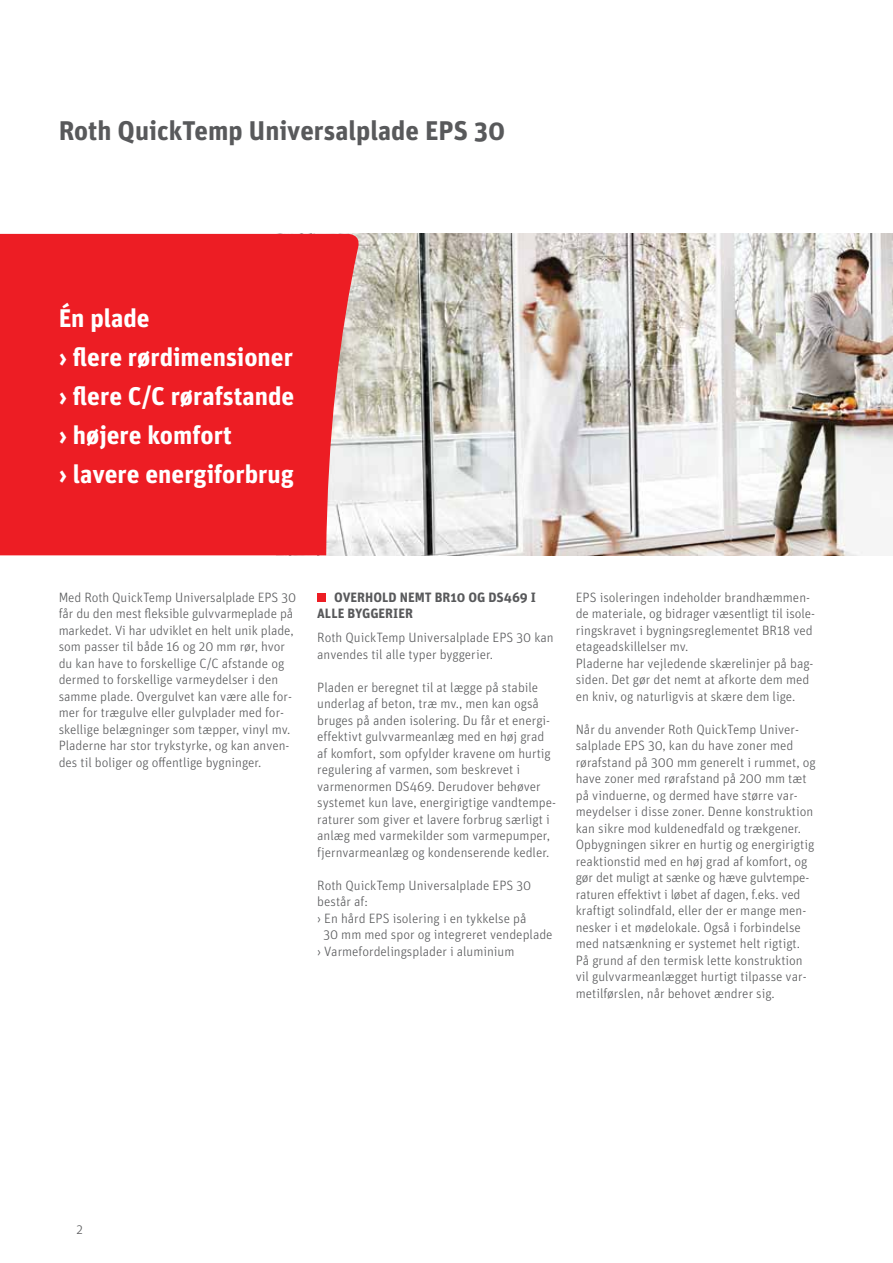
<style>
.page{position:relative;width:893px;height:1263px;background:#fff}
.page>*{position:absolute;margin:0;border:0;box-sizing:border-box;transform-origin:0 0}
.t1{font:700 27px "Unit OT";color:#58595b}
.t2{font:700 25.5px/39px "Unit OT";color:#fff}
.t3{font:300 13.5px/16.5px "Unit OT";color:#58595b}
.t4{font:700 13.5px/16.5px "Unit OT";color:#58595b}
</style>
<div class="page">
<img style="left:361px;top:234px;width:532px;height:321px">
<div style="left:0;top:234px;width:361px;height:321px;background:#ed1d24"></div>
<div style="left:317px;top:593px;width:9px;height:9px;background:#ed1d24"></div>
<h1 class="t1" style="left:59px;top:113px;width:448px">Roth QuickTemp Universalplade EPS 30</h1>
<h2 class="t2" style="left:59px;top:298px;width:237px">Én plade<br>› flere rørdimensioner › flere C/C rørafstande › højere komfort<br>› lavere energiforbrug</h2>
<p class="t3" style="left:59px;top:589px;width:239px">Med Roth QuickTemp Universalplade EPS 30 får du den mest fleksible gulvvarmeplade på markedet. Vi har udviklet en helt unik plade, som passer til både 16 og 20 mm rør, hvor du kan have to forskellige C/C afstande og dermed to forskellige varmeydelser i den samme plade. Overgulvet kan være alle for&shy;mer for trægulve eller gulvplader med for&shy;skellige belægninger som tæpper, vinyl mv.<br>Pladerne har stor trykstyrke, og kan anven&shy;des til boliger og offentlige bygninger.</p>
<p class="t4" style="left:317px;top:589px;width:220px;text-indent:17px">OVERHOLD NEMT BR10 OG DS469 I<br>ALLE BYGGERIER</p>
<p class="t3" style="left:317px;top:629px;width:238px">Roth QuickTemp Universalplade EPS 30 kan anvendes til alle typer byggerier.</p>
<p class="t3" style="left:317px;top:679px;width:240px">Pladen er beregnet til at lægge på stabile underlag af beton, træ mv., men kan også bruges på anden isolering. Du får et energi&shy;effektivt gulvvarmeanlæg med en høj grad af komfort, som opfylder kravene om hurtig regulering af varmen, som beskrevet i varmenormen DS469. Derudover behøver systemet kun lave, energirigtige vandtempe&shy;raturer som giver et lavere forbrug særligt i anlæg med varmekilder som varmepumper, fjernvarmeanlæg og kondenserende kedler.</p>
<p class="t3" style="left:317px;top:877px;width:216px">Roth QuickTemp Universalplade EPS 30</p>
<p class="t3" style="left:317px;top:893px;width:52px">består af:</p>
<p class="t3" style="left:317px;top:910px;width:211px">› En hård EPS isolering i en tykkelse på</p>
<p class="t3" style="left:323px;top:926px;width:231px">30 mm med spor og integreret vendeplade</p>
<p class="t3" style="left:317px;top:943px;width:199px">› Varmefordelingsplader i aluminium</p>
<p class="t3" style="left:576px;top:589px;width:241px">EPS isoleringen indeholder brandhæmmen&shy;de materiale, og bidrager væsentligt til isole&shy;ringskravet i bygningsreglementet BR18 ved etageadskillelser mv.<br>Pladerne har vejledende skærelinjer på bag&shy;siden. Det gør det nemt at afkorte dem med en kniv, og naturligvis at skære dem lige.</p>
<p class="t3" style="left:576px;top:721px;width:242px">Når du anvender Roth QuickTemp Univer&shy;salplade EPS 30, kan du have zoner med rørafstand på 300 mm generelt i rummet, og have zoner med rørafstand på 200 mm tæt på vinduerne, og dermed have større var&shy;meydelser i disse zoner. Denne konstruktion kan sikre mod kuldenedfald og trækgener.<br>Opbygningen sikrer en hurtig og energirigtig reaktionstid med en høj grad af komfort, og gør det muligt at sænke og hæve gulvtempe&shy;raturen effektivt i løbet af dagen, f.eks. ved kraftigt solindfald, eller der er mange men&shy;nesker i et mødelokale. Også i forbindelse med natsænkning er systemet helt rigtigt.<br>På grund af den termisk lette konstruktion vil gulvvarmeanlægget hurtigt tilpasse var&shy;metilførslen, når behovet ændrer sig.</p>
<p class="t3" style="left:77px;top:1221px;width:8px">2</p>
</div>
